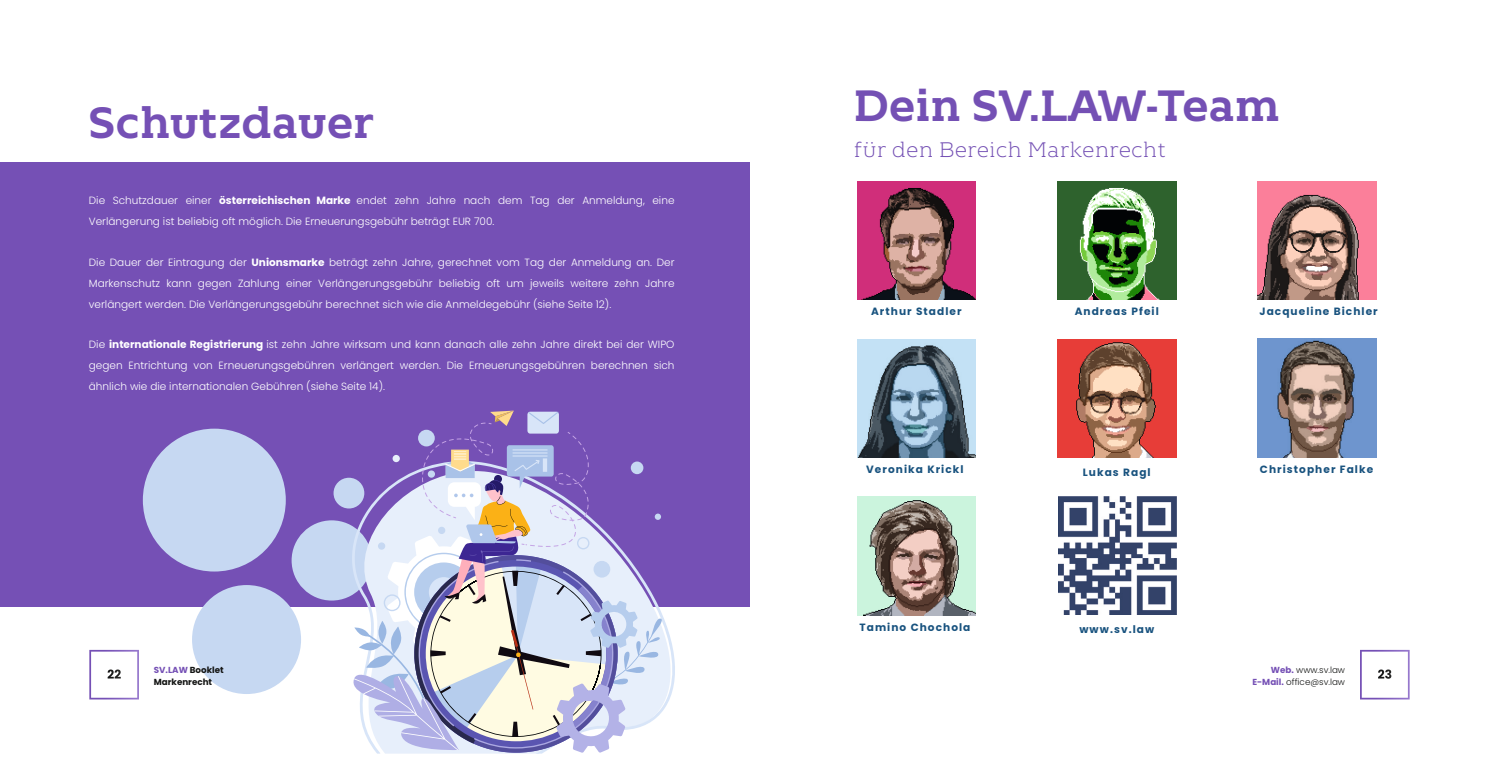
<style>
.page{position:relative;width:1499px;height:764px;background:#fff}
.page>*{position:absolute;margin:0;border:0;box-sizing:border-box;transform-origin:0 0}
.t1{font:700 43.75px "Kontrapunkt Bob";color:#7450b4}
.t2{font:700 43.75px "Kontrapunkt Bob";color:#7550b5}
.t3{font:300 21px "Kontrapunkt Bob";color:#7450b4}
.t4{font:300 10.5px/21px "Poppins";color:#fff;text-align:justify}
.t5{font:700 10.5px "Poppins";letter-spacing:.1em;color:#19537f}
.t6{font:300 8.75px/12.2px "Poppins";color:#131413;text-align:right}
.t7{font:700 8.75px/12.2px "Poppins";color:#131413}
.s1{font-weight:700}
.s2{color:#7550b5}
.s3{font-weight:700;color:#7550b5}
</style>
<div class="page">
<div style="left:0;top:163px;width:749px;height:444px;background:#7550b5"></div>
<div style="left:192px;top:585px;width:109px;height:109px;background:#c6d8f2;border-radius:50%"></div>
<div style="left:291px;top:520px;width:81px;height:81px;background:#c6d8f2;border-radius:50%"></div>
<div style="left:143px;top:429px;width:143px;height:143px;background:#c6d8f2;border-radius:50%"></div>
<div style="left:333px;top:478px;width:31px;height:30px;background:#c6d8f2;border-radius:50%"></div>
<svg style="left:89px;top:650px;width:50px;height:49px"></svg>
<svg style="left:1360px;top:650px;width:49px;height:49px"></svg>
<img style="left:857px;top:181px;width:118px;height:119px">
<img style="left:857px;top:339px;width:118px;height:119px">
<img style="left:1057px;top:339px;width:118px;height:119px">
<img style="left:1257px;top:181px;width:119px;height:118px">
<img style="left:1257px;top:339px;width:119px;height:119px">
<img style="left:1057px;top:181px;width:118px;height:119px">
<img style="left:857px;top:497px;width:118px;height:118px">
<img style="left:1058px;top:497px;width:118px;height:118px">
<svg style="left:347px;top:477px;width:328px;height:277px"></svg>
<svg style="left:352px;top:411px;width:314px;height:342px"></svg>
<h1 class="t2" style="left:89px;top:98px;width:286px">Schutzdauer</h1>
<p class="t4" style="left:89px;top:190px;width:587px">Die Schutzdauer einer <span class="s1">österreichischen Marke</span> endet zehn Jahre nach dem Tag der Anmeldung, eine<br>Verlängerung ist beliebig oft möglich. Die Erneuerungsgebühr beträgt EUR 700.</p>
<p class="t4" style="left:89px;top:251px;width:587px">Die Dauer der Eintragung der <span class="s1">Unionsmarke</span> beträgt zehn Jahre, gerechnet vom Tag der Anmeldung an. Der Markenschutz kann gegen Zahlung einer Verlängerungsgebühr beliebig oft um jeweils weitere zehn Jahre verlängert werden. Die Verlängerungsgebühr berechnet sich wie die Anmeldegebühr (siehe Seite 12).</p>
<p class="t4" style="left:89px;top:334px;width:587px">Die <span class="s1">internationale Registrierung</span> ist zehn Jahre wirksam und kann danach alle zehn Jahre direkt bei der WIPO gegen Entrichtung von Erneuerungsgebühren verlängert werden. Die Erneuerungsgebühren berechnen sich ähnlich wie die internationalen Gebühren (siehe Seite 14).</p>
<h1 class="t1" style="left:853px;top:81px;width:427px">Dein SV.LAW-Team</h1>
<h2 class="t3" style="left:853px;top:139px;width:314px">für den Bereich Markenrecht</h2>
<p class="t5" style="left:871px;top:306px;width:92px">Arthur Stadler</p>
<p class="t5" style="left:1074px;top:306px;width:86px">Andreas Pfeil</p>
<p class="t5" style="left:1259px;top:305px;width:120px">Jacqueline Bichler</p>
<p class="t5" style="left:866px;top:463px;width:99px">Veronika Krickl</p>
<p class="t5" style="left:1082px;top:466px;width:69px">Lukas Ragl</p>
<p class="t5" style="left:1259px;top:463px;width:115px">Christopher Falke</p>
<p class="t5" style="left:859px;top:621px;width:112px">Tamino Chochola</p>
<p class="t5" style="left:1079px;top:623px;width:76px">www.sv.law</p>
<p class="t7" style="left:154px;top:664px;width:71px"><span class="s2">SV.LAW</span> Booklet<br>Markenrecht</p>
<p class="t6" style="left:1252px;top:664px;width:94px"><span class="s3">Web.</span> www.sv.law<br><span class="s3">E-Mail.</span> office@sv.law</p>
</div>
